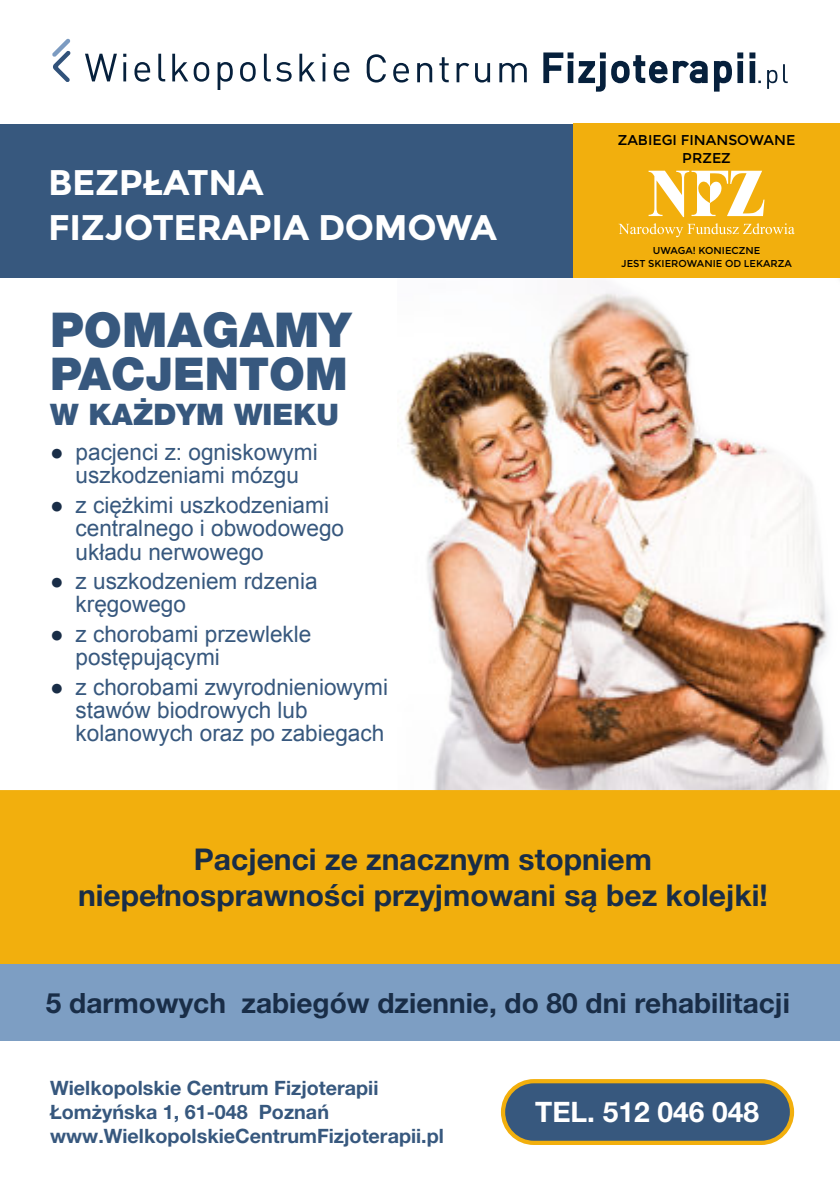
<style>
.page{position:relative;width:840px;height:1191px;background:#fff}
.page>*{position:absolute;margin:0;border:0;box-sizing:border-box;transform-origin:0 0}
.t1{font:900 48px "Helvetica Neue LT Pro";color:#37587e}
.t2{font:900 45.2px "Helvetica Neue LT Pro";color:#37587e}
.t3{font:700 35.6px/45px "Montreal";letter-spacing:-.01em;color:#fff}
.t4{font:700 30px/36px "Helvetica Neue LT Pro";color:#192d47;text-align:center}
.t5{font:900 29.6px "Helvetica Neue LT Pro";color:#37587e}
.t6{font:700 28.2px "Helvetica Neue LT Pro";color:#fff}
.t7{font:700 28px "Helvetica Neue LT Pro";color:#192d47}
.t8{font:22.6px/23.4px "Arial";color:#37587e}
.t9{font:700 19.8px/23.8px "Helvetica Neue LT Pro";color:#37587e}
.t10{font:14.2px/18px "Montreal";color:#000;text-align:center}
.t11{font:10px/12.6px "Montreal";color:#000;text-align:center}
.s1{color:#192d47}
</style>
<div class="page">
<img style="left:405px;top:289px;width:424px;height:501px">
<div style="left:0;top:790px;width:839px;height:174px;background:#f2af0d"></div>
<div style="left:0;top:124px;width:839px;height:154px;background:#37587e"></div>
<div style="left:500px;top:1079px;width:293px;height:66px;background:#37587e;border:4px solid #f2af0d;border-radius:31px"></div>
<svg style="left:543px;top:52px;width:244px;height:40px"></svg>
<svg style="left:52px;top:39px;width:19px;height:43px"></svg>
<svg style="left:85px;top:54px;width:441px;height:36px"></svg>
<div style="left:573px;top:123px;width:266px;height:155px;background:#f2af0d"></div>
<svg style="left:648px;top:171px;width:116px;height:46px"></svg>
<svg style="left:618px;top:223px;width:176px;height:14px"></svg>
<div style="left:0;top:964px;width:839px;height:76px;background:#7d9ec3"></div>
<h3 class="t3" style="left:48px;top:159px;width:450px">BEZPŁATNA<br>FIZJOTERAPIA DOMOWA</h3>
<h1 class="t1" style="left:50px;top:313px;width:302px">POMAGAMY</h1>
<h2 class="t2" style="left:50px;top:358px;width:299px">PACJENTOM</h2>
<h3 class="t5" style="left:50px;top:403px;width:290px">W KAŻDYM WIEKU</h3>
<p class="t8" style="left:50px;top:442px;width:269px;text-align:center"><span class="s1">●</span> pacjenci z: ogniskowymi uszkodzeniami mózgu</p>
<p class="t8" style="left:75px;top:495px;width:270px;text-indent:-25px"><span class="s1">●</span> z ciężkimi uszkodzeniami centralnego i obwodowego układu nerwowego</p>
<p class="t8" style="left:75px;top:571px;width:243px;text-indent:-25px"><span class="s1">●</span> z uszkodzeniem rdzenia kręgowego</p>
<p class="t8" style="left:75px;top:624px;width:237px;text-indent:-25px"><span class="s1">●</span> z chorobami przewlekle postępującymi</p>
<p class="t8" style="left:75px;top:677px;width:314px;text-indent:-25px"><span class="s1">●</span> z chorobami zwyrodnieniowymi stawów biodrowych lub kolanowych oraz po zabiegach</p>
<p class="t10" style="left:617px;top:131px;width:179px">ZABIEGI FINANSOWANE<br>PRZEZ</p>
<p class="t11" style="left:621px;top:244px;width:172px">UWAGA! KONIECZNE<br>JEST SKIEROWANIE OD LEKARZA</p>
<h3 class="t4" style="left:78px;top:846px;width:691px">Pacjenci ze znacznym stopniem niepełnosprawności przyjmowani są bez kolejki!</h3>
<p class="t7" style="left:46px;top:992px;width:745px">5 darmowych zabiegów dziennie, do 80 dni rehabilitacji</p>
<p class="t9" style="left:50px;top:1079px;width:395px">Wielkopolskie Centrum Fizjoterapii<br>Łomżyńska 1, 61-048 Poznań www.WielkopolskieCentrumFizjoterapii.pl</p>
<p class="t6" style="left:535px;top:1101px;width:225px">TEL. 512 046 048</p>
</div>
